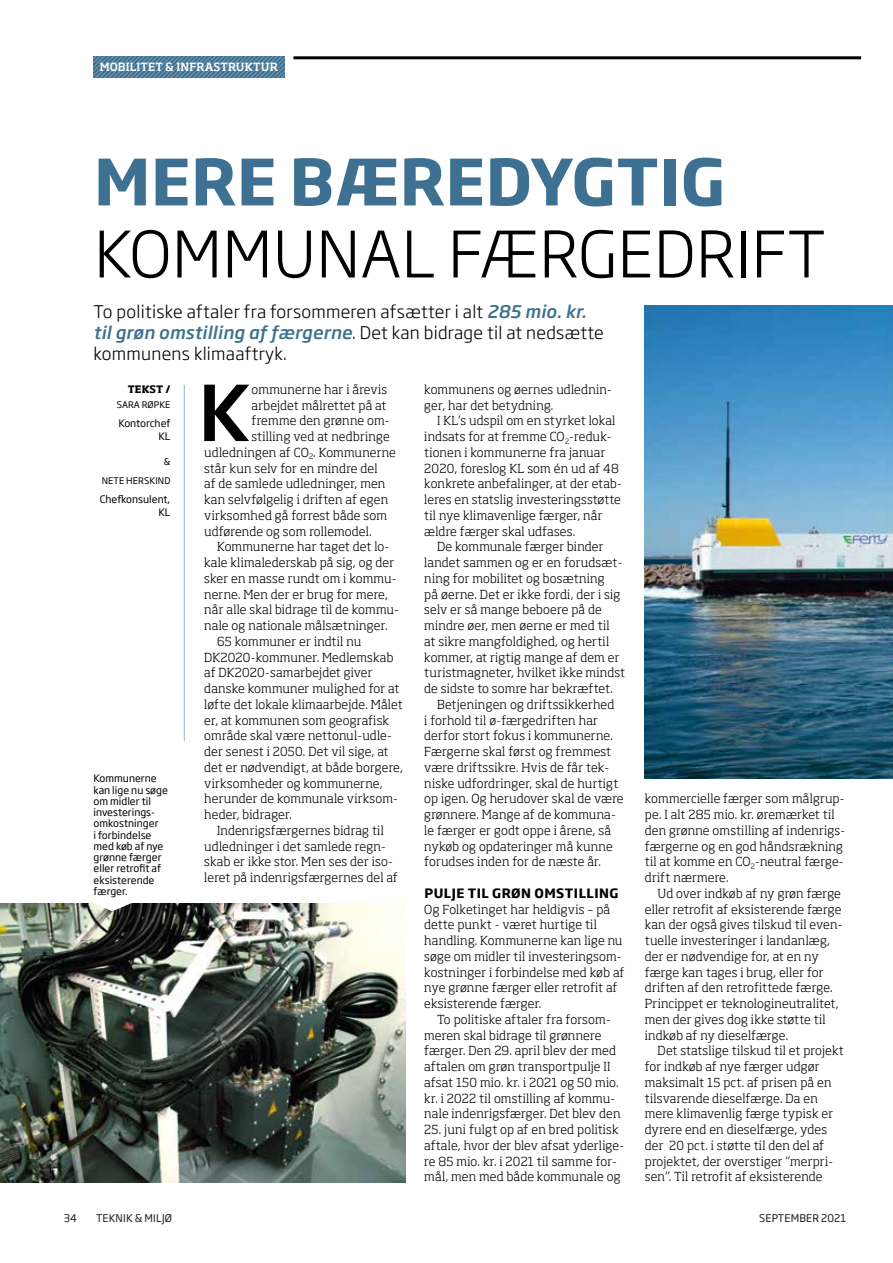
<style>
.page{position:relative;width:893px;height:1263px;background:#fff}
.page>*{position:absolute;margin:0;border:0;box-sizing:border-box;transform-origin:0 0}
.t1{font:500 75.9px "Soho Gothic Pro";color:#000}
.t2{font:300 63px "Soho Gothic Pro";letter-spacing:.01em;color:#000}
.t3{font:700 63px "Soho Gothic Pro";letter-spacing:.01em;color:#3e7191}
.t4{font:300 17.25px/21px "Soho Gothic Pro";letter-spacing:.015em;color:#000}
.t5{font:700 12.75px "Soho Gothic Pro";letter-spacing:.035em;color:#000}
.t6{font:300 12.3px/15.8px "Soho Pro";letter-spacing:.015em;color:#000}
.t7{font:500 11.25px "Soho Pro";letter-spacing:.015em;color:#fff}
.t8{font:10.5px "Soho Gothic Pro";letter-spacing:.015em;color:#1d1d1b}
.t9{font:10.2px/11.2px "Soho Gothic Pro";color:#000;text-align:right}
.t10{font:700 10.2px "Soho Pro";letter-spacing:.01em;color:#000}
.t11{font:9px/19.2px "Soho Gothic Pro";letter-spacing:.015em;color:#000;text-align:right}
.s1{font-weight:500;font-style:italic;color:#3e7191}
</style>
<div class="page">
<img style="left:645px;top:306px;width:248px;height:472px">
<svg style="left:94px;top:56px;width:191px;height:22px;background:#4f7e9b"></svg>
<hr style="left:293px;top:56px;width:568px;height:3px;background:#000">
<img style="left:0;top:903px;width:405px;height:279px">
<svg style="left:94px;top:903px;width:37px;height:8px"></svg>
<hr style="left:184px;top:385px;width:1px;height:356px;background:#a0b1c4">
<p class="t7" style="left:100px;top:59px;width:180px">MOBILITET &amp; INFRASTRUKTUR</p>
<h2 class="t3" style="left:94px;top:132px;width:633px">MERE BÆREDYGTIG</h2>
<h2 class="t2" style="left:94px;top:205px;width:733px">KOMMUNAL FÆRGEDRIFT</h2>
<h3 class="t4" style="left:94px;top:300px;width:512px">To politiske aftaler fra forsommeren afsætter i alt <span class="s1">285 mio. kr. til grøn omstilling af færgerne</span>. Det kan bidrage til at nedsætte kommunens klimaaftryk.</h3>
<h1 class="t1" style="left:198px;top:353px;width:54px">K</h1>
<p class="t6" style="left:252px;top:380px;width:137px">ommunerne har i årevis</p>
<p class="t6" style="left:424px;top:380px;width:189px">kommunens og øernes udlednin&shy;ger, har det betydning.</p>
<p class="t6" style="left:424px;top:412px;width:199px;text-indent:13px">I KL’s udspil om en styrket lokal indsats for at fremme CO<sub>2</sub>-reduk&shy;tionen i kommunerne fra januar<br>2020, foreslog KL som én ud af 48 konkrete anbefalinger, at der etab&shy;leres en statslig investeringsstøtte til nye klimavenlige færger, når ældre færger skal udfases.</p>
<p class="t6" style="left:424px;top:538px;width:202px;text-indent:13px">De kommunale færger binder landet sammen og er en forudsæt&shy;ning for mobilitet og bosætning<br>på øerne. Det er ikke fordi, der i sig selv er så mange beboere på de mindre øer, men øerne er med til<br>at sikre mangfoldighed, og hertil kommer, at rigtig mange af dem er turistmagneter, hvilket ikke mindst de sidste to somre har bekræftet.</p>
<p class="t6" style="left:424px;top:695px;width:201px;text-indent:13px">Betjeningen og driftssikkerhed<br>i forhold til ø-færgedriften har derfor stort fokus i kommunerne.<br>Færgerne skal først og fremmest være driftssikre. Hvis de får tek&shy;niske udfordringer, skal de hurtigt op igen. Og herudover skal de være grønnere. Mange af de kommuna&shy;le færger er godt oppe i årene, så nykøb og opdateringer må kunne forudses inden for de næste år.</p>
<p class="t5" style="left:424px;top:883px;width:196px">PULJE TIL GRØN OMSTILLING</p>
<p class="t6" style="left:424px;top:900px;width:202px">Og Folketinget har heldigvis – på dette punkt - været hurtige til handling. Kommunerne kan lige nu søge om midler til investeringsom&shy;kostninger i forbindelse med køb af nye grønne færger eller retrofit af eksisterende færger.</p>
<p class="t6" style="left:424px;top:1010px;width:198px;text-indent:13px">To politiske aftaler fra forsom&shy;meren skal bidrage til grønnere færger. Den 29. april blev der med aftalen om grøn transportpulje II afsat 150 mio. kr. i 2021 og 50 mio. kr. i 2022 til omstilling af kommu&shy;nale indenrigsfærger. Det blev den</p>
<p class="t6" style="left:424px;top:1121px;width:201px">25. juni fulgt op af en bred politisk aftale, hvor der blev afsat yderlige&shy;re 85 mio. kr. i 2021 til samme for&shy;mål, men med både kommunale og</p>
<p class="t10" style="left:128px;top:382px;width:44px">TEKST /</p>
<p class="t11" style="left:117px;top:394px;width:55px">SARA RØPKE</p>
<p class="t9" style="left:118px;top:416px;width:54px;line-height:12.8px">Kontorchef<br>KL</p>
<p class="t11" style="left:102px;top:452px;width:70px">&amp;<br>NETE HERSKIND</p>
<p class="t9" style="left:100px;top:493px;width:72px;line-height:12.8px">Chefkonsulent,<br>KL</p>
<p class="t6" style="left:252px;top:396px;width:136px">arbejdet målrettet på at</p>
<p class="t6" style="left:252px;top:412px;width:140px">fremme den grønne om-</p>
<p class="t6" style="left:252px;top:428px;width:140px">stilling ved at nedbringe</p>
<p class="t6" style="left:204px;top:443px;width:193px">udledningen af CO<sub>2</sub>. Kommunerne</p>
<p class="t6" style="left:204px;top:459px;width:175px">står kun selv for en mindre del</p>
<p class="t6" style="left:204px;top:475px;width:183px">af de samlede udledninger, men</p>
<p class="t6" style="left:204px;top:491px;width:185px">kan selvfølgelig i driften af egen</p>
<p class="t6" style="left:204px;top:506px;width:184px">virksomhed gå forrest både som</p>
<p class="t6" style="left:204px;top:522px;width:169px">udførende og som rollemodel.</p>
<p class="t6" style="left:217px;top:538px;width:174px">Kommunerne har taget det lo-</p>
<p class="t6" style="left:204px;top:554px;width:191px">kale klimalederskab på sig, og der</p>
<p class="t6" style="left:204px;top:569px;width:194px">sker en masse rundt om i kommu-</p>
<p class="t6" style="left:204px;top:585px;width:185px">nerne. Men der er brug for mere,</p>
<p class="t6" style="left:204px;top:601px;width:196px">når alle skal bidrage til de kommu-</p>
<p class="t6" style="left:204px;top:617px;width:185px">nale og nationale målsætninger.</p>
<p class="t6" style="left:217px;top:632px;width:146px">65 kommuner er indtil nu</p>
<p class="t6" style="left:204px;top:648px;width:191px">DK2020-kommuner. Medlemskab</p>
<p class="t6" style="left:204px;top:664px;width:170px">af DK2020-samarbejdet giver</p>
<p class="t6" style="left:204px;top:680px;width:197px">danske kommuner mulighed for at</p>
<p class="t6" style="left:204px;top:695px;width:200px">løfte det lokale klimaarbejde. Målet</p>
<p class="t6" style="left:204px;top:711px;width:186px">er, at kommunen som geografisk</p>
<p class="t6" style="left:204px;top:727px;width:189px">område skal være nettonul-udle-</p>
<p class="t6" style="left:204px;top:743px;width:186px">der senest i 2050. Det vil sige, at</p>
<p class="t6" style="left:204px;top:758px;width:200px">det er nødvendigt, at både borgere,</p>
<p class="t6" style="left:204px;top:774px;width:180px">virksomheder og kommunerne,</p>
<p class="t6" style="left:204px;top:790px;width:195px">herunder de kommunale virksom-</p>
<p class="t6" style="left:204px;top:806px;width:89px">heder, bidrager.</p>
<p class="t6" style="left:217px;top:821px;width:168px">Indenrigsfærgernes bidrag til</p>
<p class="t6" style="left:204px;top:837px;width:183px">udledninger i det samlede regn-</p>
<p class="t6" style="left:204px;top:853px;width:190px">skab er ikke stor. Men ses der iso-</p>
<p class="t6" style="left:204px;top:869px;width:195px">leret på indenrigsfærgernes del af</p>
<p class="t9" style="left:94px;top:772px;width:76px;text-align:left">Kommunerne kan lige nu søge om midler til investerings&shy;omkostninger<br>i forbindelse med køb af nye grønne færger eller retrofit af eksisterende færger.</p>
<p class="t6" style="left:645px;top:790px;width:202px">kommercielle færger som målgrup&shy;pe. I alt 285 mio. kr. øremærket til den grønne omstilling af indenrigs&shy;færgerne og en god håndsrækning til at komme en CO<sub>2</sub>-neutral færge&shy;drift nærmere.</p>
<p class="t6" style="left:645px;top:884px;width:199px;text-indent:13px">Ud over indkøb af ny grøn færge eller retrofit af eksisterende færge kan der også gives tilskud til even&shy;tuelle investeringer i landanlæg, der er nødvendige for, at en ny færge kan tages i brug, eller for driften af den retrofittede færge.<br>Princippet er teknologineutralitet, men der gives dog ikke støtte til indkøb af ny dieselfærge.</p>
<p class="t6" style="left:645px;top:1042px;width:200px;text-indent:13px">Det statslige tilskud til et projekt for indkøb af nye færger udgør maksimalt 15 pct. af prisen på en tilsvarende dieselfærge. Da en mere klimavenlig færge typisk er dyrere end en dieselfærge, ydes der 20 pct. i støtte til den del af projektet, der overstiger ”merpri&shy;sen”. Til retrofit af eksisterende</p>
<p class="t8" style="left:64px;top:1210px;width:15px">34</p>
<p class="t8" style="left:96px;top:1210px;width:78px">TEKNIK &amp; MILJØ</p>
<p class="t8" style="left:759px;top:1210px;width:89px">SEPTEMBER 2021</p>
</div>
